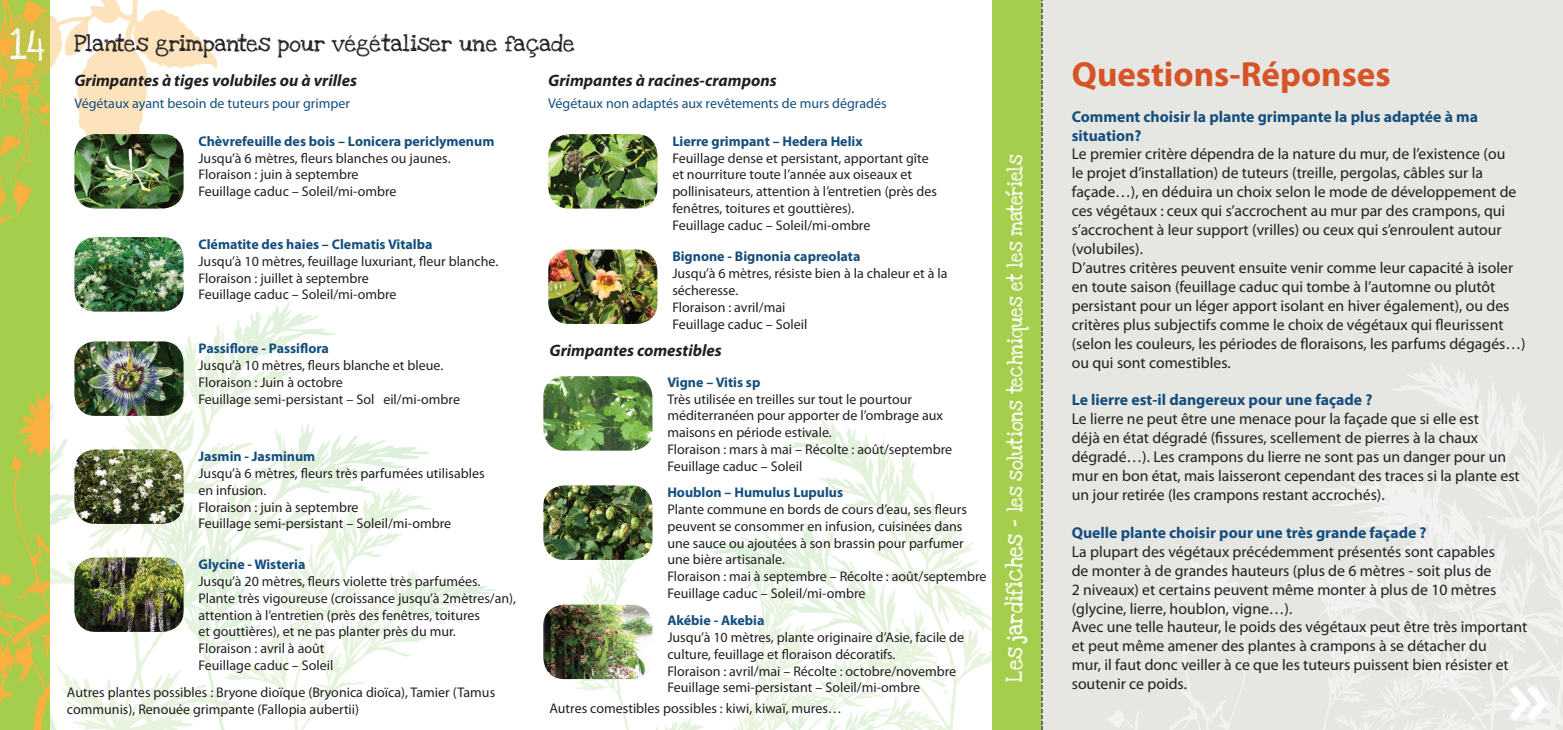
<style>
.page{position:relative;width:1563px;height:730px;background:#fff}
.page>*{position:absolute;margin:0;border:0;box-sizing:border-box;transform-origin:0 0}
.t1{font:700 35px "Myriad Pro";color:#d65427}
.t2{font:29.75px "Love Ya Like A Sister";color:#fff}
.t3{font:italic 700 16.62px "Myriad Pro";color:#231f20}
.t4{font:16.62px "Love Ya Like A Sister";color:#231f20}
.t5{font:15.75px/18.9px "Myriad Pro";color:#231f20}
.t6{font:700 15.75px/18.9px "Myriad Pro";color:#144e7e}
.t7{font:15.4px "Love Ya Like A Sister";color:#fff;scale:.91 1}
.t8{font:14px/16.8px "Myriad Pro";color:#231f20}
.t9{font:700 14px "Myriad Pro";color:#144e7e}
.t10{font:14px "Myriad Pro";color:#144e7e}
.s1{font-size:17.32px}
</style>
<div class="page">
<svg style="left:782px;top:425px;width:173px;height:300px"></svg>
<svg style="left:732px;top:549px;width:169px;height:180px"></svg>
<svg style="left:579px;top:559px;width:58px;height:45px"></svg>
<svg style="left:656px;top:718px;width:48px;height:11px"></svg>
<svg style="left:0;top:0;width:394px;height:729px"></svg>
<div style="left:992px;top:0;width:50px;height:729px;background:#a4ce4c"></div>
<div style="left:1042px;top:0;width:521px;height:729px;background:#e6e6e2"></div>
<svg style="left:1107px;top:711px;width:32px;height:18px"></svg>
<svg style="left:1169px;top:560px;width:79px;height:169px"></svg>
<svg style="left:1392px;top:362px;width:171px;height:112px"></svg>
<svg style="left:1286px;top:474px;width:277px;height:245px"></svg>
<svg style="left:1305px;top:576px;width:190px;height:153px"></svg>
<svg style="left:1005px;top:0;width:38px;height:729px"></svg>
<svg style="left:1509px;top:528px;width:54px;height:201px"></svg>
<img style="left:74px;top:134px;width:110px;height:74px">
<img style="left:548px;top:134px;width:109px;height:74px">
<img style="left:74px;top:237px;width:110px;height:74px">
<img style="left:74px;top:341px;width:110px;height:74px">
<img style="left:548px;top:249px;width:109px;height:75px">
<img style="left:74px;top:449px;width:110px;height:74px">
<img style="left:74px;top:557px;width:110px;height:74px">
<img style="left:543px;top:376px;width:109px;height:74px">
<img style="left:543px;top:485px;width:109px;height:74px">
<img style="left:543px;top:604px;width:109px;height:74px">
<h2 class="t2" style="left:10px;top:21px;width:38px">14</h2>
<p class="t4" style="left:74px;top:30px;width:502px">Plantes grimpantes pour végétaliser une façade</p>
<p class="t3" style="left:74px;top:69px;width:284px">Grimpantes à tiges volubiles ou à vrilles</p>
<p class="t10" style="left:74px;top:94px;width:277px">Végétaux ayant besoin de tuteurs pour grimper</p>
<p class="t3" style="left:548px;top:69px;width:230px">Grimpantes à racines-crampons</p>
<p class="t10" style="left:548px;top:94px;width:340px">Végétaux non adaptés aux revêtements de murs dégradés</p>
<p class="t9" style="left:198px;top:132px;width:297px">Chèvrefeuille des bois – Lonicera periclymenum</p>
<p class="t8" style="left:198px;top:149px;width:254px">Jusqu’à 6 mètres, fleurs blanches ou jaunes.<br>Floraison : juin à septembre<br>Feuillage caduc – Soleil/mi-ombre</p>
<p class="t9" style="left:198px;top:235px;width:236px">Clématite des haies – Clematis Vitalba</p>
<p class="t8" style="left:198px;top:252px;width:301px">Jusqu’à 10 mètres, feuillage luxuriant, fleur blanche.<br>Floraison : juillet à septembre<br>Feuillage caduc – Soleil/mi-ombre</p>
<p class="t9" style="left:198px;top:339px;width:132px">Passiflore - Passiflora</p>
<p class="t8" style="left:198px;top:356px;width:263px">Jusqu’à 10 mètres, fleurs blanche et bleue.<br>Floraison : Juin à octobre<br>Feuillage semi-persistant – Sol eil/mi-ombre</p>
<p class="t9" style="left:198px;top:447px;width:118px">Jasmin - Jasminum</p>
<p class="t8" style="left:198px;top:464px;width:288px">Jusqu’à 6 mètres, fleurs très parfumées utilisables en infusion.<br>Floraison : juin à septembre<br>Feuillage semi-persistant – Soleil/mi-ombre</p>
<p class="t9" style="left:198px;top:555px;width:108px">Glycine - Wisteria</p>
<p class="t8" style="left:198px;top:572px;width:319px">Jusqu’à 20 mètres, fleurs violette très parfumées.<br>Plante très vigoureuse (croissance jusqu’à 2mètres/an), attention à l’entretien (près des fenêtres, toitures<br>et gouttières), et ne pas planter près du mur.<br>Floraison : avril à août<br>Feuillage caduc – Soleil</p>
<p class="t8" style="left:67px;top:683px;width:430px">Autres plantes possibles : Bryone dioïque (Bryonica dioïca), Tamier (Tamus communis), Renouée grimpante (Fallopia aubertii)</p>
<p class="t9" style="left:672px;top:132px;width:192px">Lierre grimpant – Hedera Helix</p>
<p class="t8" style="left:672px;top:149px;width:266px">Feuillage dense et persistant, apportant gîte et nourriture toute l’année aux oiseaux et pollinisateurs, attention à l’entretien (près des fenêtres, toitures et gouttières).<br>Feuillage caduc – Soleil/mi-ombre</p>
<p class="t9" style="left:672px;top:247px;width:190px">Bignone - Bignonia capreolata</p>
<p class="t8" style="left:672px;top:264px;width:277px">Jusqu’à 6 mètres, résiste bien à la chaleur et à la sécheresse.<br>Floraison : avril/mai<br>Feuillage caduc – Soleil</p>
<p class="t3" style="left:549px;top:339px;width:174px">Grimpantes comestibles</p>
<p class="t9" style="left:667px;top:372px;width:94px">Vigne – Vitis sp</p>
<p class="t8" style="left:667px;top:390px;width:286px">Très utilisée en treilles sur tout le pourtour méditerranéen pour apporter de l’ombrage aux maisons en période estivale.<br>Floraison : mars à mai – Récolte : août/septembre Feuillage caduc – Soleil</p>
<p class="t9" style="left:667px;top:483px;width:177px">Houblon – Humulus Lupulus</p>
<p class="t8" style="left:667px;top:500px;width:321px">Plante commune en bords de cours d’eau, ses fleurs peuvent se consommer en infusion, cuisinées dans une sauce ou ajoutées à son brassin pour parfumer une bière artisanale.<br>Floraison : mai à septembre – Récolte : août/septembre Feuillage caduc – Soleil/mi-ombre</p>
<p class="t9" style="left:667px;top:611px;width:99px">Akébie - Akebia</p>
<p class="t8" style="left:667px;top:628px;width:298px">Jusqu’à 10 mètres, plante originaire d’Asie, facile de culture, feuillage et floraison décoratifs.<br>Floraison : avril/mai – Récolte : octobre/novembre Feuillage semi-persistant – Soleil/mi-ombre</p>
<p class="t8" style="left:549px;top:699px;width:294px">Autres comestibles possibles : kiwi, kiwaï, mures…</p>
<p class="t7" style="left:1002px;top:681px;width:579px;rotate:-90deg"><span class="s1">Les jardifiches -</span> les solutions techniques et les materiels</p>
<h1 class="t1" style="left:1071px;top:51px;width:320px">Questions-Réponses</h1>
<p class="t6" style="left:1071px;top:106px;width:408px">Comment choisir la plante grimpante la plus adaptée à ma situation?</p>
<p class="t5" style="left:1071px;top:144px;width:455px">Le premier critère dépendra de la nature du mur, de l’existence (ou<br>le projet d’installation) de tuteurs (treille, pergolas, câbles sur la façade…), en déduira un choix selon le mode de développement de ces végétaux : ceux qui s’accrochent au mur par des crampons, qui s’accrochent à leur support (vrilles) ou ceux qui s’enroulent autour (volubiles).<br>D’autres critères peuvent ensuite venir comme leur capacité à isoler en toute saison (feuillage caduc qui tombe à l’automne ou plutôt persistant pour un léger apport isolant en hiver également), ou des critères plus subjectifs comme le choix de végétaux qui fleurissent (selon les couleurs, les périodes de floraisons, les parfums dégagés…) ou qui sont comestibles.</p>
<p class="t6" style="left:1071px;top:390px;width:302px">Le lierre est-il dangereux pour une façade ?</p>
<p class="t5" style="left:1071px;top:409px;width:449px">Le lierre ne peut être une menace pour la façade que si elle est<br>déjà en état dégradé (fissures, scellement de pierres à la chaux dégradé…). Les crampons du lierre ne sont pas un danger pour un mur en bon état, mais laisseront cependant des traces si la plante est un jour retirée (les crampons restant accrochés).</p>
<p class="t6" style="left:1071px;top:522px;width:356px">Quelle plante choisir pour une très grande façade ?</p>
<p class="t5" style="left:1071px;top:541px;width:457px">La plupart des végétaux précédemment présentés sont capables<br>de monter à de grandes hauteurs (plus de 6 mètres - soit plus de<br>2 niveaux) et certains peuvent même monter à plus de 10 mètres (glycine, lierre, houblon, vigne…).<br>Avec une telle hauteur, le poids des végétaux peut être très important et peut même amener des plantes à crampons à se détacher du<br>mur, il faut donc veiller à ce que les tuteurs puissent bien résister et soutenir ce poids.</p>
</div>
